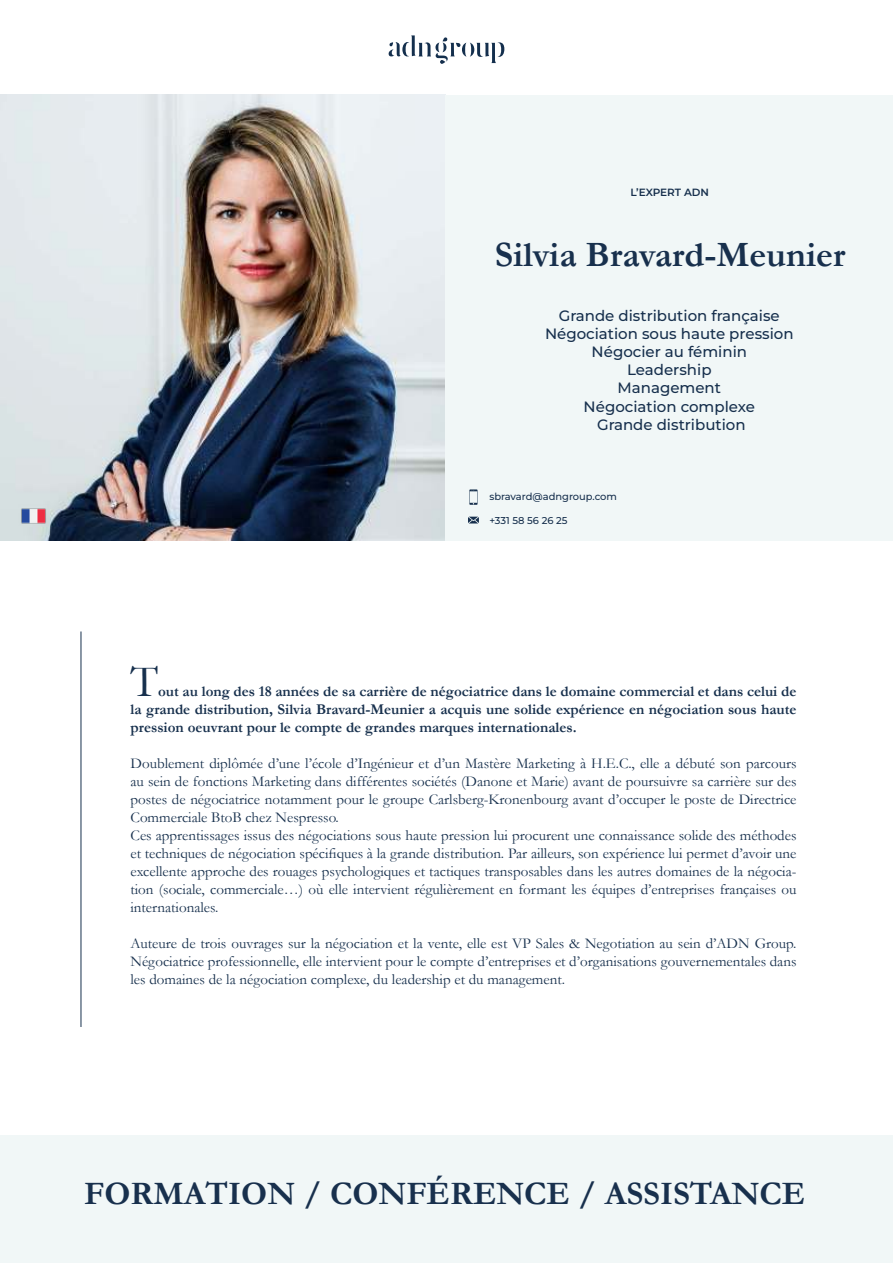
<style>
.page{position:relative;width:893px;height:1263px;background:#fff}
.page>*{position:absolute;margin:0;border:0;box-sizing:border-box;transform-origin:0 0}
.t1{font:45px "Garamond";color:#17304d}
.t2{font:700 36px "Garamond";color:#18304d}
.t3{font:700 33px "Garamond";color:#18304d}
.t4{font:15px/18px "Garamond";color:#17304d}
.t5{font:700 15px/18px "Garamond";color:#17304d;text-align:justify}
.t6{font:500 15px/18px "Montserrat";color:#17304d;text-align:center}
.t7{font:600 10.5px "Montserrat";letter-spacing:-.01em;color:#17304d}
.t8{font:500 9.9px "Montserrat";color:#17304d}
</style>
<div class="page">
<div style="left:0;top:1135px;width:893px;height:128px;background:#f1f7f7"></div>
<img style="left:0;top:95px;width:446px;height:446px">
<div style="left:446px;top:95px;width:447px;height:446px;background:#f1f7f7"></div>
<svg style="left:389px;top:35px;width:115px;height:29px"></svg>
<img style="left:18px;top:505px;width:31px;height:21px">
<hr style="left:81px;top:631px;width:1px;height:396px;background:#17304d">
<svg style="left:469px;top:489px;width:8px;height:16px"></svg>
<svg style="left:468px;top:517px;width:11px;height:6px"></svg>
<p class="t7" style="left:630px;top:186px;width:80px">L’EXPERT ADN</p>
<h2 class="t2" style="left:495px;top:241px;width:352px">Silvia Bravard-Meunier</h2>
<p class="t6" style="left:545px;top:307px;width:250px">Grande distribution française<br>Négociation sous haute pression<br>Négocier au féminin<br>Leadership<br>Management<br>Négociation complexe<br>Grande distribution</p>
<p class="t8" style="left:489px;top:490px;width:129px">sbravard@adngroup.com</p>
<p class="t8" style="left:489px;top:516px;width:80px">+331 58 56 26 25</p>
<h1 class="t1" style="left:130px;top:667px;width:29px">T</h1>
<p class="t5" style="left:130px;top:684px;width:668px;text-indent:28px">out au long des 18 années de sa carrière de négociatrice dans le domaine commercial et dans celui de la grande distribution, Silvia Bravard-Meunier a acquis une solide expérience en négociation sous haute pression oeuvrant pour le compte de grandes marques internationales.</p>
<p class="t4" style="left:130px;top:756px;width:668px">Doublement diplômée d’une l’école d’Ingénieur et d’un Mastère Marketing à H.E.C., elle a débuté son parcours au sein de fonctions Marketing dans différentes sociétés (Danone et Marie) avant de poursuivre sa carrière sur des postes de négociatrice notamment pour le groupe Carlsberg-Kronenbourg avant d’occuper le poste de Directrice Commerciale BtoB chez Nespresso.<br>Ces apprentissages issus des négociations sous haute pression lui procurent une connaissance solide des méthodes et techniques de négociation spécifiques à la grande distribution. Par ailleurs, son expérience lui permet d’avoir une excellente approche des rouages psychologiques et tactiques transposables dans les autres domaines de la négocia&shy;tion (sociale, commerciale…) où elle intervient régulièrement en formant les équipes d’entreprises françaises ou internationales.</p>
<p class="t4" style="left:130px;top:936px;width:667px;text-align:justify">Auteure de trois ouvrages sur la négociation et la vente, elle est VP Sales &amp; Negotiation au sein d’ADN Group.<br>Négociatrice professionnelle, elle intervient pour le compte d’entreprises et d’organisations gouvernementales dans les domaines de la négociation complexe, du leadership et du management.</p>
<h3 class="t3" style="left:84px;top:1181px;width:723px">FORMATION / CONFÉRENCE / ASSISTANCE</h3>
</div>
